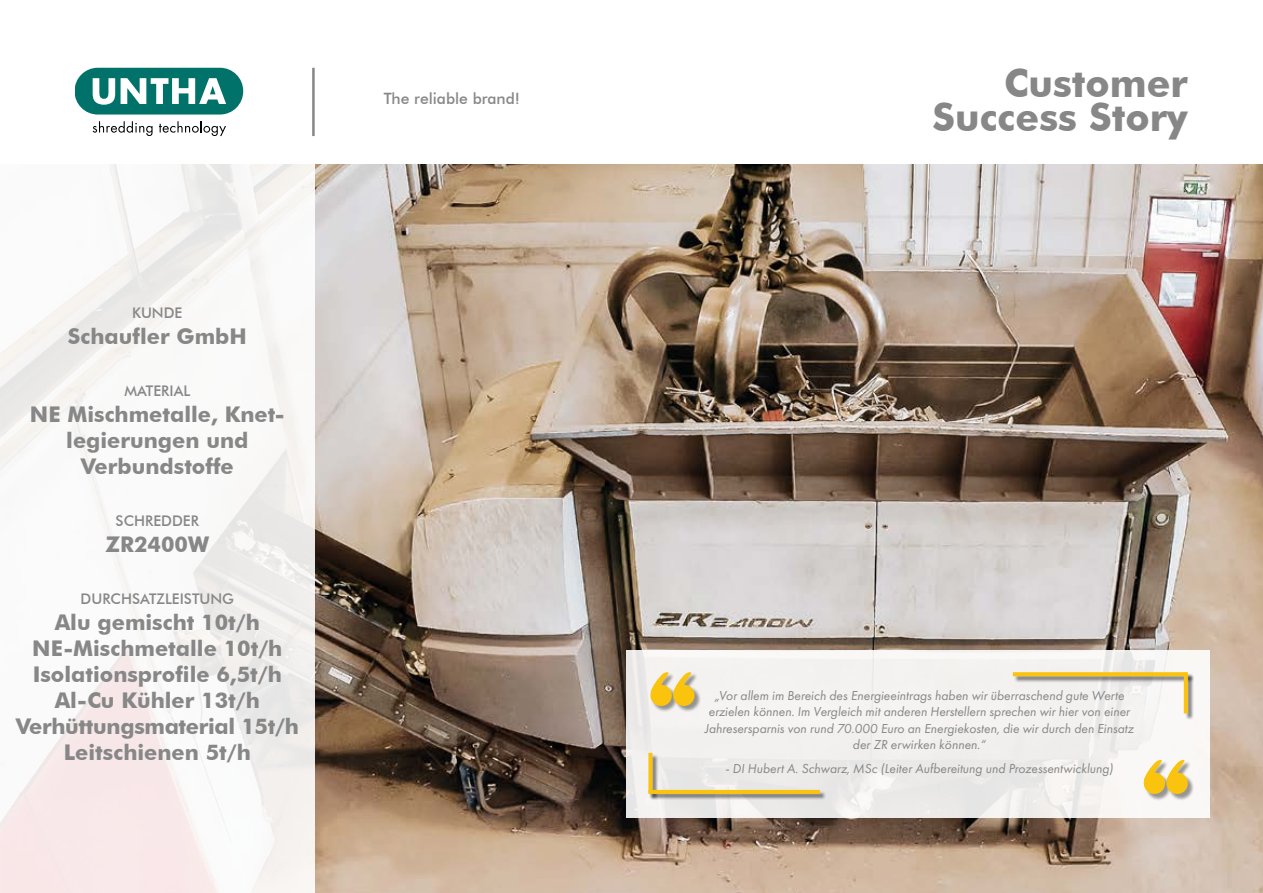
<style>
.page{position:relative;width:1263px;height:893px;background:#fff}
.page>*{position:absolute;margin:0;border:0;box-sizing:border-box;transform-origin:0 0}
.t1{font:700 38.85px/33.9px "Futura BT";color:#878787;text-align:right}
.t2{font:700 21.6px/26px "Futura BT";color:#878787;text-align:center}
.t3{font:500 15.6px "Futura BT";color:#878787}
.t4{font:500 14.7px "Futura BT";color:#878787}
.t5{font:italic 13.5px/16.2px "Futura PT";color:#878787;text-align:center}
</style>
<div class="page">
<img style="left:315px;top:164px;width:948px;height:729px">
<div style="left:75px;top:68px;width:168px;height:47px;background:#007269;border-radius:23px"></div>
<svg style="left:93px;top:78px;width:22px;height:27px"></svg>
<svg style="left:121px;top:78px;width:105px;height:26px"></svg>
<svg style="left:93px;top:121px;width:60px;height:15px"></svg>
<svg style="left:159px;top:121px;width:67px;height:15px"></svg>
<hr style="left:312px;top:68px;width:3px;height:68px;background:#878787">
<svg style="left:0;top:164px;width:315px;height:729px"></svg>
<div style="left:626px;top:651px;width:584px;height:167px;background:#f3f1f0"></div>
<div style="left:651px;top:673px;width:50px;height:40px;background:#000;opacity:.4"></div>
<svg style="left:650px;top:672px;width:44px;height:34px"></svg>
<div style="left:1145px;top:761px;width:49px;height:40px;background:#000;opacity:.4"></div>
<svg style="left:1144px;top:760px;width:44px;height:34px"></svg>
<div style="left:649px;top:754px;width:10px;height:46px;background:#000;opacity:.5"></div>
<svg style="left:648px;top:753px;width:4px;height:37px"></svg>
<div style="left:650px;top:791px;width:177px;height:10px;background:#000;opacity:.5"></div>
<hr style="left:648px;top:790px;width:172px;height:4px;background:#fac30e">
<div style="left:1014px;top:673px;width:180px;height:10px;background:#000;opacity:.5"></div>
<svg style="left:1013px;top:672px;width:175px;height:4px"></svg>
<div style="left:1185px;top:674px;width:9px;height:46px;background:#000;opacity:.5"></div>
<svg style="left:1184px;top:673px;width:4px;height:40px"></svg>
<p class="t4" style="left:132px;top:304px;width:52px">KUNDE</p>
<h2 class="t2" style="left:68px;top:323px;width:180px">Schaufler GmbH</h2>
<p class="t4" style="left:124px;top:382px;width:67px">MATERIAL</p>
<h2 class="t2" style="left:30px;top:401px;width:256px">NE Mischmetalle, Knet&shy;legierungen und<br>Verbundstoffe</h2>
<p class="t4" style="left:116px;top:512px;width:85px">SCHREDDER</p>
<h2 class="t2" style="left:106px;top:531px;width:105px">ZR2400W</h2>
<p class="t4" style="left:81px;top:590px;width:155px">DURCHSATZLEISTUNG</p>
<h2 class="t2" style="left:16px;top:609px;width:285px">Alu gemischt 10t/h<br>NE-Mischmetalle 10t/h<br>Isolationsprofile 6,5t/h<br>Al-Cu Kühler 13t/h<br>Verhüttungsmaterial 15t/h<br>Leitschienen 5t/h</h2>
<p class="t3" style="left:384px;top:89px;width:138px">The reliable brand!</p>
<h1 class="t1" style="left:932px;top:66px;width:257px">Customer<br>Success Story</h1>
<p class="t5" style="left:705px;top:687px;width:431px">„Vor allem im Bereich des Energieeintrags haben wir überraschend gute Werte erzielen können. Im Vergleich mit anderen Herstellern sprechen wir hier von einer Jahresersparnis von rund 70.000 Euro an Energiekosten, die wir durch den Einsatz der ZR erwirken können.“</p>
<p class="t5" style="left:725px;top:761px;width:390px">- DI Hubert A. Schwarz, MSc (Leiter Aufbereitung und Prozessentwicklung)</p>
</div>
